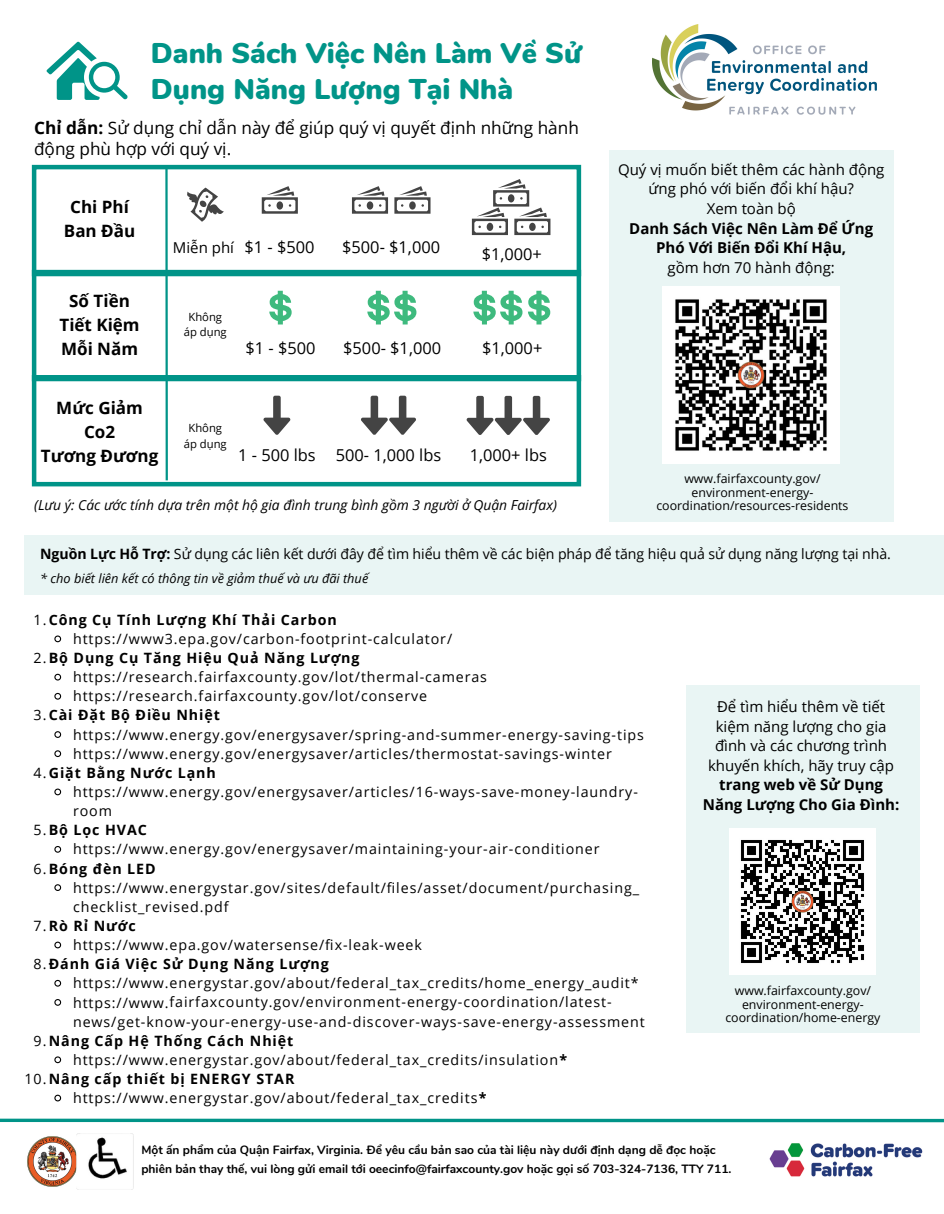
<style>
.page{position:relative;width:944px;height:1214px;background:#fff}
.page>*{position:absolute;margin:0;border:0;box-sizing:border-box;transform-origin:0 0}
.t1{font:900 28.5px/36px "Nunito";color:#009488}
.t2{font:17.25px/20.5px "Open Sans";color:#000}
.t3{font:700 16.95px/24px "Open Sans";color:#000;text-align:center}
.t4{font:16.35px "Open Sans";color:#000}
.t5{font:16.35px "Open Sans 2";color:#000}
.t6{font:15px/19.5px "Open Sans";color:#000;text-align:center}
.t7{font:700 15px/19.5px "Open Sans";color:#000;text-align:center}
.t8{font:14.25px/19.2px "Open Sans";letter-spacing:.065em;color:#000}
.t9{font:700 14.25px "Open Sans";letter-spacing:.065em;color:#000}
.t10{font:14.25px "Open Sans";letter-spacing:-.005em;color:#000}
.t11{font:italic 13.8px "Open Sans";color:#000}
.t12{font:italic 12.75px "Open Sans";color:#000}
.t13{font:12.3px/13.4px "Open Sans";color:#000;text-align:center}
.t14{font:700 12px/19.5px "Nunito";color:#000}
.t15{font:11.25px/15.8px "Open Sans";color:#000;text-align:center}
.s1{font-weight:700}
.s2{font-size:16.35px}
.s3{font-family:"Open Sans 2";font-size:16.35px}
.s4{font-family:"Open Sans 2"}
.s5{font-family:"Open Sans 2";font-weight:400}
.s6{font-weight:400}
.s7{font-family:"Open Sans Bold 2"}
</style>
<div class="page">
<div style="left:608px;top:150px;width:285px;height:372px;background:#e9f5f4"></div>
<div style="left:25px;top:535px;width:919px;height:59px;background:#e9f5f4"></div>
<div style="left:686px;top:685px;width:233px;height:348px;background:#e9f5f4"></div>
<svg style="left:0;top:1118px;width:944px;height:4px;background:#31a89e"></svg>
<img style="left:27px;top:1134px;width:50px;height:55px">
<img style="left:77px;top:1133px;width:56px;height:46px">
<img style="left:663px;top:286px;width:176px;height:177px">
<img style="left:729px;top:828px;width:147px;height:146px">
<svg style="left:46px;top:42px;width:82px;height:58px"></svg>
<div style="left:32px;top:375px;width:549px;height:111px;border:5px solid #009488"></div>
<div style="left:32px;top:270px;width:549px;height:111px;border:5px solid #009488"></div>
<div style="left:32px;top:165px;width:549px;height:111px;border:5px solid #009488"></div>
<svg style="left:187px;top:188px;width:37px;height:34px"></svg>
<svg style="left:262px;top:186px;width:36px;height:28px"></svg>
<svg style="left:394px;top:186px;width:36px;height:28px"></svg>
<svg style="left:352px;top:186px;width:36px;height:28px"></svg>
<svg style="left:361px;top:396px;width:55px;height:39px"></svg>
<svg style="left:367px;top:291px;width:49px;height:33px"></svg>
<svg style="left:269px;top:291px;width:23px;height:33px"></svg>
<svg style="left:473px;top:291px;width:49px;height:33px"></svg>
<svg style="left:528px;top:291px;width:22px;height:33px"></svg>
<svg style="left:263px;top:396px;width:28px;height:39px"></svg>
<svg style="left:466px;top:396px;width:84px;height:39px"></svg>
<svg style="left:472px;top:179px;width:78px;height:56px"></svg>
<hr style="left:165px;top:169px;width:3px;height:311px;background:#009488">
<svg style="left:54px;top:635px;width:8px;height:8px"></svg>
<svg style="left:54px;top:673px;width:8px;height:8px"></svg>
<svg style="left:54px;top:692px;width:8px;height:8px"></svg>
<svg style="left:54px;top:731px;width:8px;height:7px"></svg>
<svg style="left:54px;top:750px;width:8px;height:8px"></svg>
<svg style="left:54px;top:788px;width:8px;height:8px"></svg>
<svg style="left:54px;top:846px;width:8px;height:7px"></svg>
<svg style="left:54px;top:884px;width:8px;height:7px"></svg>
<svg style="left:54px;top:941px;width:8px;height:8px"></svg>
<svg style="left:54px;top:979px;width:8px;height:8px"></svg>
<svg style="left:54px;top:999px;width:8px;height:7px"></svg>
<svg style="left:54px;top:1056px;width:8px;height:8px"></svg>
<svg style="left:54px;top:1094px;width:8px;height:8px"></svg>
<img style="left:653px;top:25px;width:224px;height:90px">
<img style="left:769px;top:1143px;width:154px;height:34px">
<h1 class="t1" style="left:151px;top:33px;width:432px">Danh Sách Việc Nên Làm Về Sử<br>Dụng Năng Lượng Tại Nhà</h1>
<p class="t2" style="left:34px;top:117px;width:546px"><span class="s1">Chỉ dẫn:</span> Sử dụng chỉ dẫn này để giúp quý vị quyết định những hành động phù hợp với quý vị.</p>
<p class="t3" style="left:64px;top:194px;width:73px">Chi Phí<br>Ban Đầu</p>
<p class="t3" style="left:59px;top:288px;width:82px">Số Tiền<br>Tiết Kiệm<br>Mỗi Năm</p>
<p class="t6" style="left:173px;top:237px;width:143px">Miễn phí <span class="s2">$1 - $50</span><span class="s3">0</span></p>
<p class="t4" style="left:342px;top:236px;width:99px">$500- $1,000</p>
<p class="t15" style="left:184px;top:308px;width:44px">Không áp dụng</p>
<p class="t5" style="left:481px;top:243px;width:62px">$1,000+</p>
<p class="t4" style="left:245px;top:337px;width:72px">$1 - $50<span class="s4">0</span></p>
<p class="t4" style="left:343px;top:337px;width:99px">$500- $1,00<span class="s4">0</span></p>
<p class="t5" style="left:482px;top:337px;width:62px">$1,000+</p>
<p class="t3" style="left:56px;top:395px;width:88px">Mức Giảm<br>Co2</p>
<p class="t3" style="left:41px;top:443px;width:119px">Tương Đương</p>
<p class="t15" style="left:184px;top:420px;width:44px">Không áp dụng</p>
<p class="t4" style="left:238px;top:444px;width:204px">1 - 500 lbs 500- 1,000 lbs</p>
<p class="t4" style="left:470px;top:444px;width:79px">1,000+ lbs</p>
<p class="t6" style="left:618px;top:159px;width:268px">Quý vị muốn biết thêm các hành động ứng phó với biến đổi khí hậu?<br>Xem toàn bộ</p>
<p class="t7" style="left:629px;top:218px;width:245px">Danh Sách Việc Nên Làm Để Ứng<br>Phó Với Biến Đổi Khí Hậu,</p>
<p class="t6" style="left:667px;top:257px;width:169px">gồm hơn 70 hành động:</p>
<p class="t13" style="left:656px;top:471px;width:194px">www.fairfaxcounty.gov/ environment-energy&shy;coordination/resources-residents</p>
<p class="t11" style="left:34px;top:496px;width:524px">(Lưu ý: Các ước tính dựa trên một hộ gia đình trung bình gồm 3 người ở Quận Fairfax)</p>
<p class="t10" style="left:40px;top:544px;width:852px"><span class="s1">Nguồn Lực Hỗ Trợ:</span> Sử dụng các liên kết dưới đây để tìm hiểu thêm về các biện pháp để tăng hiệu quả sử dụng năng lượng tại nhà.</p>
<p class="t12" style="left:40px;top:569px;width:329px">* cho biết liên kết có thông tin về giảm thuế và ưu đãi thuế</p>
<p class="t9" style="left:34px;top:609px;width:305px"><span class="s5">1</span><span class="s6">.</span>Công Cụ Tính Lượng Khí Thải Carbon</p>
<p class="t9" style="left:34px;top:648px;width:327px"><span class="s5">2</span><span class="s6">.</span>Bộ Dụng Cụ Tăng Hiệu Quả Năng Lượng</p>
<p class="t8" style="left:73px;top:629px;width:381px">https://<span class="s4">www3</span>.epa.gov/carbon-footprint-calculator/</p>
<p class="t8" style="left:73px;top:667px;width:415px">https://research.fa<span class="s4">i</span>rfaxcounty.gov/lot/thermal-cameras</p>
<p class="t8" style="left:73px;top:686px;width:356px">https://research.fa<span class="s4">i</span>rfaxcounty.gov/lot/conserve</p>
<p class="t8" style="left:73px;top:724px;width:572px">https://<span class="s4">www</span>.energy.gov/energysaver/spring-and-s<span class="s4">u</span>mmer-energy-saving-tips</p>
<p class="t8" style="left:73px;top:743px;width:540px">https://<span class="s4">www</span>.energy.gov/energysaver/art<span class="s4">i</span>cles/thermostat-savings-winter</p>
<p class="t8" style="left:73px;top:782px;width:566px">https://<span class="s4">www</span>.energy.gov/energysaver/art<span class="s4">i</span>cles/16-ways-save-money-laundry&shy;room</p>
<p class="t8" style="left:73px;top:839px;width:528px">https://<span class="s4">www</span>.energy.gov/energysaver/maintaining-yo<span class="s4">u</span>r-a<span class="s4">i</span>r-condit<span class="s4">i</span>oner</p>
<p class="t8" style="left:73px;top:877px;width:567px">https://<span class="s4">www</span>.energystar.gov/s<span class="s4">i</span>tes/default/files/asset/doc<span class="s4">u</span>ment/purchasing<span class="s4">_ </span>checklist_revised.pdf</p>
<p class="t8" style="left:73px;top:935px;width:350px">https://<span class="s4">www</span>.epa.gov/<span class="s4">w</span>atersense/fix-leak-week</p>
<p class="t8" style="left:73px;top:973px;width:567px">https://<span class="s4">www</span>.energystar.gov/abo<span class="s4">u</span>t/federal_tax_credits/home_energy_audit<span class="s4">*</span></p>
<p class="t8" style="left:73px;top:992px;width:573px">https://<span class="s4">www</span>.fa<span class="s4">i</span>rfaxcounty.gov/environment-energy-coordinat<span class="s4">i</span>on/latest&shy;ne<span class="s4">w</span>s/get-know-yo<span class="s4">u</span>r-energy-use-and-discover-ways-save-energy-assessment</p>
<p class="t13" style="left:725px;top:983px;width:156px">www.fairfaxcounty.gov/ environment-energy&shy;coordination/home-energy</p>
<p class="t6" style="left:708px;top:696px;width:187px">Để tìm hiểu thêm về tiết kiệm năng lượng cho gia đình và các chương trình khuyến khích, hãy truy cập</p>
<p class="t7" style="left:702px;top:774px;width:198px">trang web về Sử Dụng<br>Năng Lượng Cho Gia Đình:</p>
<p class="t9" style="left:34px;top:705px;width:188px"><span class="s5">3</span><span class="s6">.</span>Cài Đặt Bộ Điều Nhiệt</p>
<p class="t9" style="left:34px;top:762px;width:184px"><span class="s5">4</span><span class="s6">.</span>Giặt Bằng Nước Lạnh</p>
<p class="t9" style="left:34px;top:820px;width:115px"><span class="s5">5</span><span class="s6">.</span>Bộ Lọc HVAC</p>
<p class="t9" style="left:34px;top:858px;width:124px"><span class="s5">6</span><span class="s6">.</span>Bóng đèn LED</p>
<p class="t9" style="left:34px;top:915px;width:104px"><span class="s5">7</span><span class="s6">.</span>Rò Rỉ Nước</p>
<p class="t9" style="left:34px;top:954px;width:297px"><span class="s5">8</span><span class="s6">.</span>Đánh Giá Việc Sử Dụng Năng Lượng</p>
<p class="t9" style="left:34px;top:1030px;width:261px"><span class="s5">9</span><span class="s6">.</span>Nâng Cấp Hệ Thống Cách Nhiệt</p>
<p class="t9" style="left:25px;top:1068px;width:271px"><span class="s5">10</span><span class="s6">.</span>Nâng cấp thiết bị ENERGY STAR</p>
<p class="t8" style="left:73px;top:1049px;width:495px">https://<span class="s4">www</span>.energystar.gov/abo<span class="s4">u</span>t/federal_tax_credits/insulat<span class="s4">i</span>on<span class="s7">*</span></p>
<p class="t8" style="left:73px;top:1088px;width:415px">https://<span class="s4">www</span>.energystar.gov/abo<span class="s4">u</span>t/federal_tax_credits<span class="s7">*</span></p>
<p class="t14" style="left:141px;top:1138px;width:591px">Một ấn phẩm của Quận Fairfax, Virginia. Để yêu cầu bản sao của tài liệu này dưới định dạng dễ đọc hoặc phiên bản thay thế, vui lòng gửi email tới oeecinfo@fairfaxcounty.gov hoặc gọi số 703-324-7136, TTY 711.</p>
</div>
